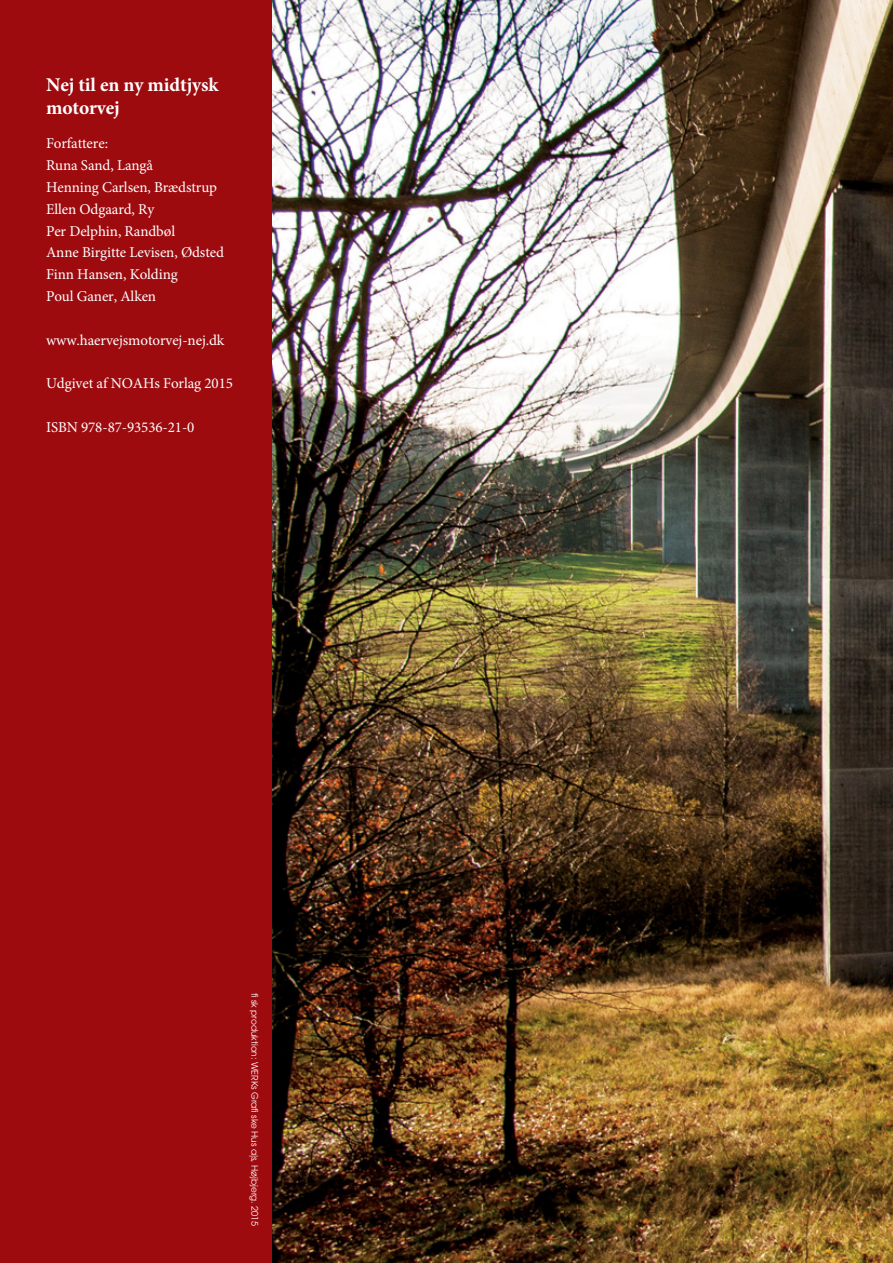
<style>
.page{position:relative;width:893px;height:1263px;background:#9e0b0f}
.page>*{position:absolute;margin:0;border:0;box-sizing:border-box;transform-origin:0 0}
.t1{font:700 19.5px/23.4px "Minion Pro";letter-spacing:-.005em;color:#fff}
.t2{font:15px/21.8px "Minion Pro";letter-spacing:-.005em;color:#fff}
.t3{font:9px "Avant Garde";letter-spacing:-.005em;color:#fff}
.s1{font-family:"Adobe Garamond"}
</style>
<div class="page">
<img style="left:272px;top:0;width:621px;height:1263px">
<h1 class="t1" style="left:46px;top:73px;width:174px">Nej til en ny midtjysk motorvej</h1>
<p class="t2" style="left:46px;top:133px;width:180px">Forfattere:<br>Runa Sand, Langå<br>Henning Carlsen, Brædstrup<br>Ellen Odgaard, Ry<br>Per Delphin, Randbøl<br>Anne Birgitte Levisen, Ødsted<br>Finn Hansen, Kolding<br>Poul Ganer, Alken</p>
<p class="t2" style="left:46px;top:329px;width:180px">www.haervejsmotorvej-nej.dk</p>
<p class="t2" style="left:46px;top:373px;width:188px">Udgivet af NOAHs Forlag 2015</p>
<p class="t2" style="left:46px;top:416px;width:150px">ISBN 978-87-93536-21-0</p>
<p class="t3" style="left:258px;top:993px;width:234px;rotate:90deg">fi sk produktion: WERKs Grafi ske Hus a<span class="s1">|</span>s, Højbjerg. 2015</p>
</div>
